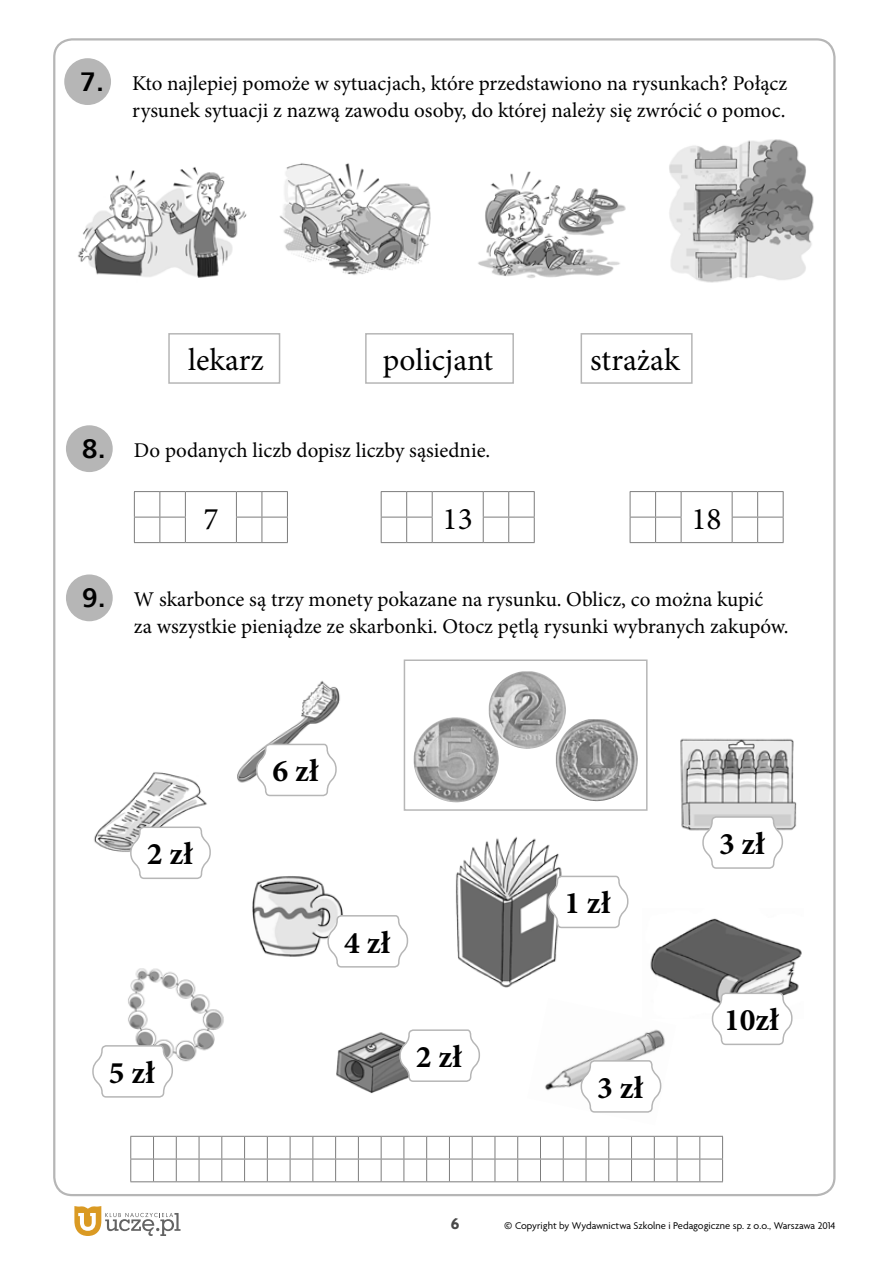
<style>
.page{position:relative;width:893px;height:1263px;background:#fff}
.page>*{position:absolute;margin:0;border:0;box-sizing:border-box;transform-origin:0 0}
.t1{font:700 31.5px "Minion Pro";color:#000}
.t2{font:31.5px "Minion Pro";color:#000}
.t3{font:700 27px "Humnst 777 EU";color:#000}
.t4{font:21px/27px "Minion Pro";color:#000}
.t5{font:700 16.5px "Agenda Pl";color:#484848}
.t6{font:10.5px "Agenda Pl";color:#000}
.s1{font-family:"Humnst 777 EU";font-weight:700;font-size:27px}
.s2{font-size:13.5px}
</style>
<div class="page">
<hr style="left:432px;top:491px;width:51px;height:1px;background:#7c7c7c">
<svg style="left:381px;top:491px;width:52px;height:52px"></svg>
<hr style="left:432px;top:542px;width:51px;height:1px;background:#7c7c7c">
<svg style="left:483px;top:491px;width:52px;height:52px"></svg>
<hr style="left:681px;top:491px;width:51px;height:1px;background:#7c7c7c">
<svg style="left:630px;top:491px;width:52px;height:52px"></svg>
<hr style="left:681px;top:542px;width:51px;height:1px;background:#7c7c7c">
<svg style="left:732px;top:491px;width:52px;height:52px"></svg>
<img style="left:279px;top:163px;width:152px;height:112px">
<img style="left:478px;top:171px;width:148px;height:107px">
<img style="left:78px;top:167px;width:169px;height:111px">
<img style="left:669px;top:139px;width:145px;height:144px">
<div style="left:66px;top:574px;width:47px;height:47px;background:#b6b6b6;border-radius:50%"></div>
<div style="left:66px;top:425px;width:47px;height:47px;background:#b6b6b6;border-radius:50%"></div>
<div style="left:64px;top:58px;width:47px;height:47px;background:#b6b6b6;border-radius:50%"></div>
<hr style="left:185px;top:491px;width:51px;height:1px;background:#7c7c7c">
<svg style="left:134px;top:491px;width:52px;height:52px"></svg>
<hr style="left:185px;top:542px;width:51px;height:1px;background:#7c7c7c">
<svg style="left:236px;top:491px;width:52px;height:52px"></svg>
<img style="left:417px;top:717px;width:37px;height:27px">
<img style="left:489px;top:671px;width:58px;height:73px">
<img style="left:793px;top:947px;width:9px;height:45px">
<img style="left:680px;top:738px;width:117px;height:91px">
<svg style="left:547px;top:676px;width:82px;height:68px"></svg>
<svg style="left:701px;top:738px;width:83px;height:6px"></svg>
<svg style="left:255px;top:532px;width:82px;height:212px"></svg>
<svg style="left:327px;top:703px;width:77px;height:41px"></svg>
<div style="left:404px;top:659px;width:244px;height:152px;border:2px solid #b6b6b6"></div>
<svg style="left:74px;top:744px;width:719px;height:492px"></svg>
<div style="left:168px;top:333px;width:112px;height:51px;border:2px solid #b6b6b6"></div>
<div style="left:365px;top:333px;width:149px;height:51px;border:2px solid #b6b6b6"></div>
<div style="left:581px;top:333px;width:112px;height:51px;border:2px solid #b6b6b6"></div>
<p class="t3" style="left:80px;top:64px;width:26px">7.</p>
<p class="t4" style="left:132px;top:70px;width:656px">Kto najlepiej pomoże w sytuacjach, które przedstawiono na rysunkach? Połącz rysunek sytuacji z nazwą zawodu osoby, do której należy się zwrócić o pomoc.</p>
<h1 class="t2" style="left:188px;top:339px;width:77px">lekarz</h1>
<h1 class="t2" style="left:383px;top:339px;width:112px">policjant</h1>
<h1 class="t2" style="left:590px;top:339px;width:91px">strażak</h1>
<p class="t4" style="left:82px;top:437px;width:410px"><span class="s1">8.</span> Do podanych liczb dopisz liczby sąsiednie.</p>
<p class="t3" style="left:82px;top:580px;width:26px">9.</p>
<h1 class="t2" style="left:203px;top:497px;width:17px">7</h1>
<h1 class="t2" style="left:443px;top:497px;width:32px">13</h1>
<h1 class="t2" style="left:691px;top:497px;width:32px">18</h1>
<p class="t4" style="left:134px;top:586px;width:656px">W skarbonce są trzy monety pokazane na rysunku. Oblicz, co można kupić<br>za wszystkie pieniądze ze skarbonki. Otocz pętlą rysunki wybranych zakupów.</p>
<h1 class="t1" style="left:147px;top:832px;width:48px">2 zł</h1>
<h1 class="t1" style="left:273px;top:749px;width:48px">6 zł</h1>
<h1 class="t1" style="left:344px;top:920px;width:48px">4 zł</h1>
<h1 class="t1" style="left:564px;top:881px;width:48px">1 zł</h1>
<h1 class="t1" style="left:719px;top:822px;width:48px">3 zł</h1>
<h1 class="t1" style="left:724px;top:998px;width:57px">10zł</h1>
<h1 class="t1" style="left:109px;top:1050px;width:48px">5 zł</h1>
<h1 class="t1" style="left:416px;top:1035px;width:48px">2 zł</h1>
<h1 class="t1" style="left:597px;top:1065px;width:48px">3 zł</h1>
<p class="t5" style="left:451px;top:1214px;width:10px">6</p>
<p class="t6" style="left:504px;top:1219px;width:333px"><span class="s2">©</span> Copyright by Wydawnictwa Szkolne i Pedagogiczne sp. z o.o., Warszawa 2014</p>
</div>
